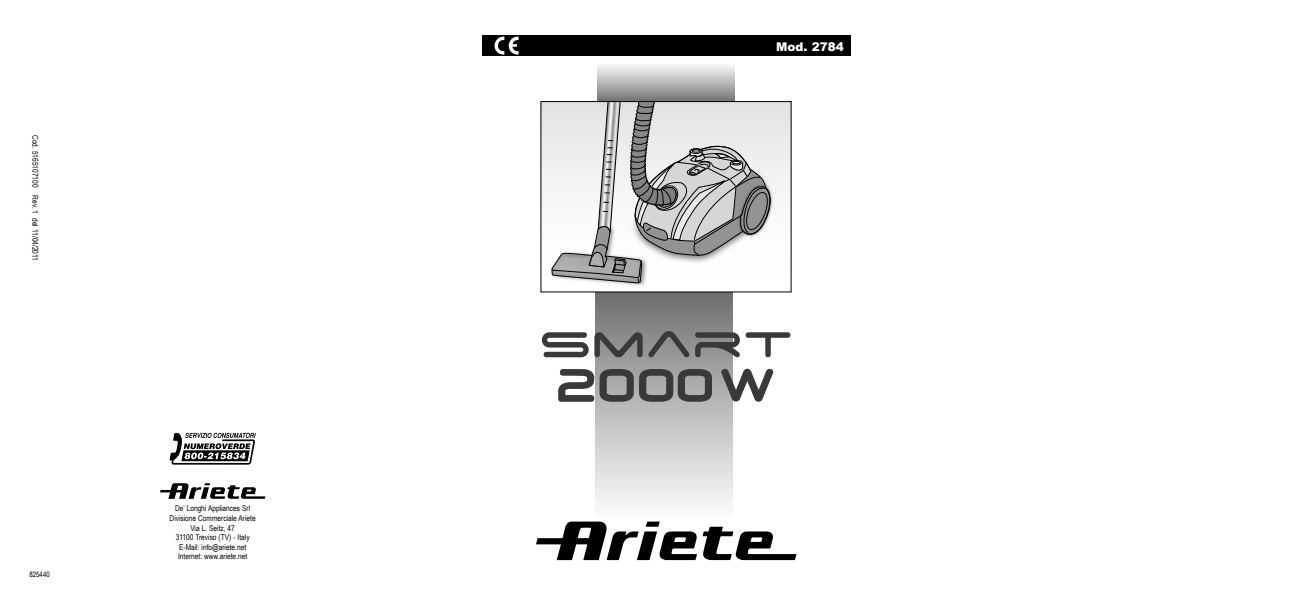
<style>
.page{position:relative;width:1304px;height:596px;background:#fff}
.page>*{position:absolute;margin:0;border:0;box-sizing:border-box;transform-origin:0 0}
.t1{font:900 12px "Arial";color:#fff}
.t2{font:8px/9.6px "Arial Narrow";color:#000;text-align:center}
.t3{font:7.5px "Arial Narrow";color:#000}
</style>
<div class="page">
<svg style="left:597px;top:65px;width:138px;height:36px;background:#b6b6b6"></svg>
<div style="left:482px;top:35px;width:368px;height:21px;background:#000"></div>
<div style="left:595px;top:279px;width:138px;height:240px;background:linear-gradient(to bottom,#666,#fefefe)"></div>
<svg style="left:536px;top:521px;width:260px;height:39px"></svg>
<svg style="left:494px;top:37px;width:10px;height:13px"></svg>
<svg style="left:558px;top:369px;width:154px;height:32px;background:#757575"></svg>
<svg style="left:721px;top:368px;width:52px;height:33px"></svg>
<svg style="left:542px;top:331px;width:147px;height:26px;background:#7c7c7c"></svg>
<svg style="left:695px;top:332px;width:45px;height:25px"></svg>
<svg style="left:746px;top:332px;width:44px;height:25px"></svg>
<svg style="left:160px;top:483px;width:105px;height:15px"></svg>
<svg style="left:170px;top:432px;width:86px;height:32px"></svg>
<div style="left:541px;top:101px;width:250px;height:191px;background:linear-gradient(to bottom,#e5e5e5,#fff)"></div>
<img style="left:770px;top:182px;width:5px;height:56px">
<img style="left:550px;top:221px;width:100px;height:67px">
<svg style="left:551px;top:103px;width:219px;height:182px"></svg>
<p class="t2" style="left:40px;top:135px;width:127px;rotate:90deg">Cod. 5165107100 Rev. 1 del 11/04/2011</p>
<p class="t3" style="left:29px;top:568px;width:22px">825440</p>
<p class="t2" style="left:170px;top:503px;width:88px">De’ Longhi Appliances Srl<br>Divisione Commerciale Ariete<br>Via L. Seitz, 47<br>31100 Treviso (TV) - Italy<br>E-Mail: info@ariete.net<br>Internet: www.ariete.net</p>
<h1 class="t1" style="left:776px;top:38px;width:69px">Mod. 2784</h1>
</div>
